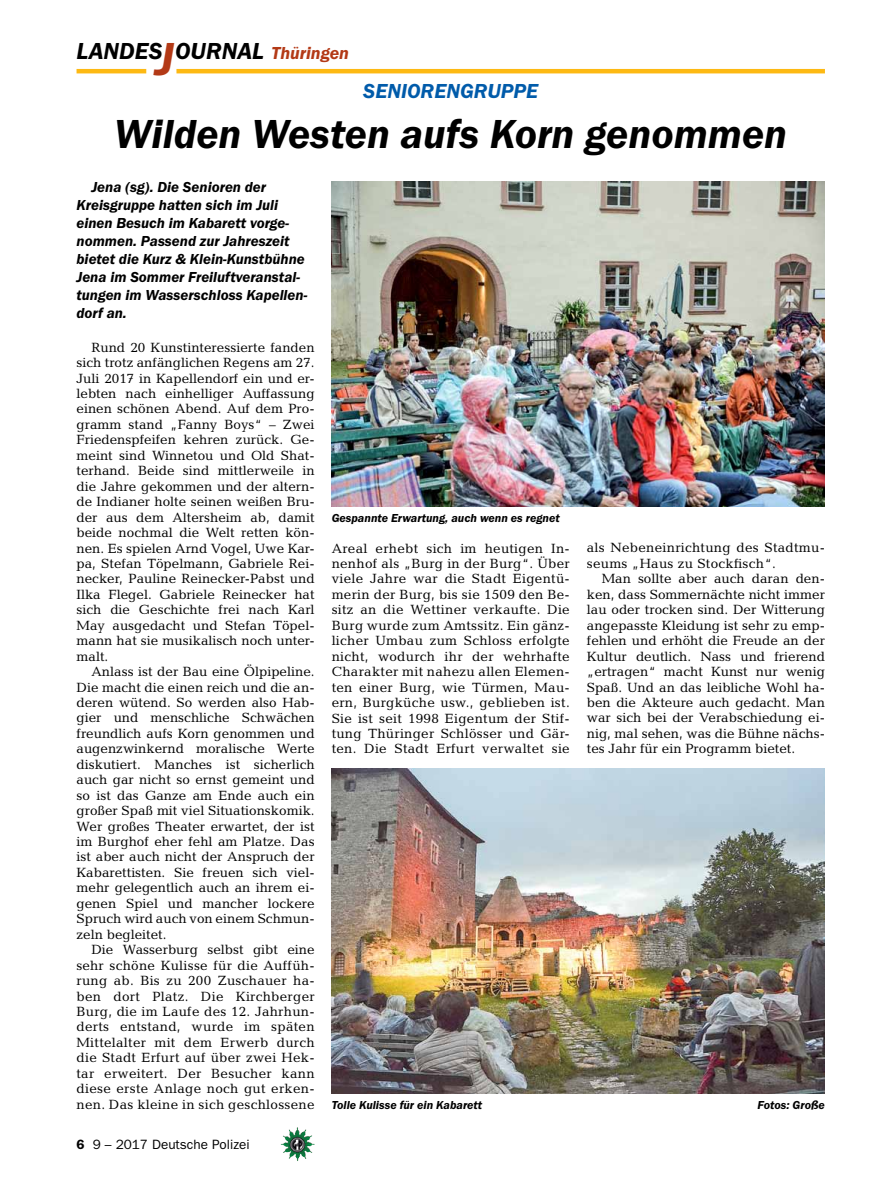
<style>
.page{position:relative;width:893px;height:1191px;background:#fff}
.page>*{position:absolute;margin:0;border:0;box-sizing:border-box;transform-origin:0 0}
.t1{font:italic 600 42px "Franklin Gothic Itc T";color:#000}
.t2{font:italic 600 24px "Franklin Gothic Itc T";color:#000}
.t3{font:italic 600 21px "Franklin Gothic Itc T";color:#005baa}
.t4{font:italic 600 15px/18px "Franklin Gothic Itc T";color:#000}
.t5{font:13.5px/15.5px "Candida";letter-spacing:.01em;color:#000;text-align:justify}
.t6{font:13.5px "Franklin Gothic";color:#000}
.t7{font:italic 600 12px "Franklin Gothic Itc T";color:#000}
.s1{font-size:48px;color:#b33916}
.s2{font-size:18px;color:#b33916}
.s3{font-weight:600}
</style>
<div class="page">
<hr style="left:77px;top:69px;width:69px;height:4px;background:#fdb913">
<hr style="left:176px;top:69px;width:649px;height:4px;background:#fdb913">
<img style="left:281px;top:1128px;width:16px;height:24px">
<img style="left:332px;top:182px;width:493px;height:324px">
<img style="left:332px;top:769px;width:493px;height:324px">
<h2 class="t2" style="left:77px;top:37px;width:274px">LANDES<span class="s1">J</span>OURNAL <span class="s2">Thüringen</span></h2>
<h3 class="t3" style="left:363px;top:79px;width:26px">Seniorengruppe</h3>
<h1 class="t1" style="left:114px;top:109px;width:674px">Wilden Westen aufs Korn genommen</h1>
<p class="t4" style="left:77px;top:177px;width:232px;text-indent:15px">Jena (sg). Die Senioren der<br>Kreisgruppe hatten sich im Juli einen Besuch im Kabarett vorge&shy;nommen. Passend zur Jahreszeit bietet die Kurz &amp; Klein-Kunstbühne<br>Jena im Sommer Freiluftveranstal&shy;tungen im Wasserschloss Kapellen&shy;dorf an.</p>
<p class="t5" style="left:77px;top:339px;width:240px;text-indent:15px">Rund 20 Kunstinteressierte fanden sich trotz anfänglichen Regens am 27.<br>Juli 2017 in Kapellendorf ein und er&shy;lebten nach einhelliger Auffassung einen schönen Abend. Auf dem Pro&shy;gramm stand „Fanny Boys“ – Zwei Friedenspfeifen kehren zurück. Ge&shy;meint sind Winnetou und Old Shat&shy;terhand. Beide sind mittlerweile in die Jahre gekommen und der altern&shy;de Indianer holte seinen weißen Bru&shy;der aus dem Altersheim ab, damit beide nochmal die Welt retten kön&shy;nen. Es spielen Arnd Vogel, Uwe Kar&shy;pa, Stefan Töpelmann, Gabriele Rei&shy;necker, Pauline Reinecker-Pabst und Ilka Flegel. Gabriele Reinecker hat sich die Geschichte frei nach Karl May ausgedacht und Stefan Töpel&shy;mann hat sie musikalisch noch unter&shy;malt.</p>
<p class="t5" style="left:77px;top:664px;width:240px;text-indent:15px">Anlass ist der Bau eine Ölpipeline.<br>Die macht die einen reich und die an&shy;deren wütend. So werden also Hab&shy;gier und menschliche Schwächen freundlich aufs Korn genommen und augenzwinkernd moralische Werte diskutiert. Manches ist sicherlich auch gar nicht so ernst gemeint und so ist das Ganze am Ende auch ein großer Spaß mit viel Situationskomik.<br>Wer großes Theater erwartet, der ist im Burghof eher fehl am Platze. Das ist aber auch nicht der Anspruch der Kabarettisten. Sie freuen sich viel&shy;mehr gelegentlich auch an ihrem ei&shy;genen Spiel und mancher lockere Spruch wird auch von einem Schmun&shy;zeln begleitet.</p>
<p class="t5" style="left:77px;top:942px;width:240px;text-indent:15px">Die Wasserburg selbst gibt eine sehr schöne Kulisse für die Auffüh&shy;rung ab. Bis zu 200 Zuschauer ha&shy;ben dort Platz. Die Kirchberger Burg, die im Laufe des 12. Jahrhun&shy;derts entstand, wurde im späten Mittelalter mit dem Erwerb durch die Stadt Erfurt auf über zwei Hek&shy;tar erweitert. Der Besucher kann diese erste Anlage noch gut erken&shy;nen. Das kleine in sich geschlossene</p>
<p class="t6" style="left:77px;top:1136px;width:175px"><span class="s3">6</span> 9 – 2017 Deutsche Polizei</p>
<p class="t7" style="left:332px;top:510px;width:230px">Gespannte Erwartung, auch wenn es regnet</p>
<p class="t5" style="left:332px;top:540px;width:240px">Areal erhebt sich im heutigen In&shy;nenhof als „Burg in der Burg“. Über viele Jahre war die Stadt Eigentü&shy;merin der Burg, bis sie 1509 den Be&shy;sitz an die Wettiner verkaufte. Die Burg wurde zum Amtssitz. Ein gänz&shy;licher Umbau zum Schloss erfolgte nicht, wodurch ihr der wehrhafte Charakter mit nahezu allen Elemen&shy;ten einer Burg, wie Türmen, Mau&shy;ern, Burgküche usw., geblieben ist.<br>Sie ist seit 1998 Eigentum der Stif&shy;tung Thüringer Schlösser und Gär&shy;ten. Die Stadt Erfurt verwaltet sie</p>
<p class="t5" style="left:587px;top:540px;width:240px">als Nebeneinrichtung des Stadtmu&shy;seums „Haus zu Stockfisch“.</p>
<p class="t5" style="left:587px;top:571px;width:240px;text-indent:15px">Man sollte aber auch daran den&shy;ken, dass Sommernächte nicht immer lau oder trocken sind. Der Witterung angepasste Kleidung ist sehr zu emp&shy;fehlen und erhöht die Freude an der Kultur deutlich. Nass und frierend „ertragen“ macht Kunst nur wenig Spaß. Und an das leibliche Wohl ha&shy;ben die Akteure auch gedacht. Man war sich bei der Verabschiedung ei&shy;nig, mal sehen, was die Bühne nächs&shy;tes Jahr für ein Programm bietet.</p>
<p class="t7" style="left:332px;top:1098px;width:152px">Tolle Kulisse für ein Kabarett</p>
<p class="t7" style="left:757px;top:1098px;width:69px">Fotos: Große</p>
</div>
